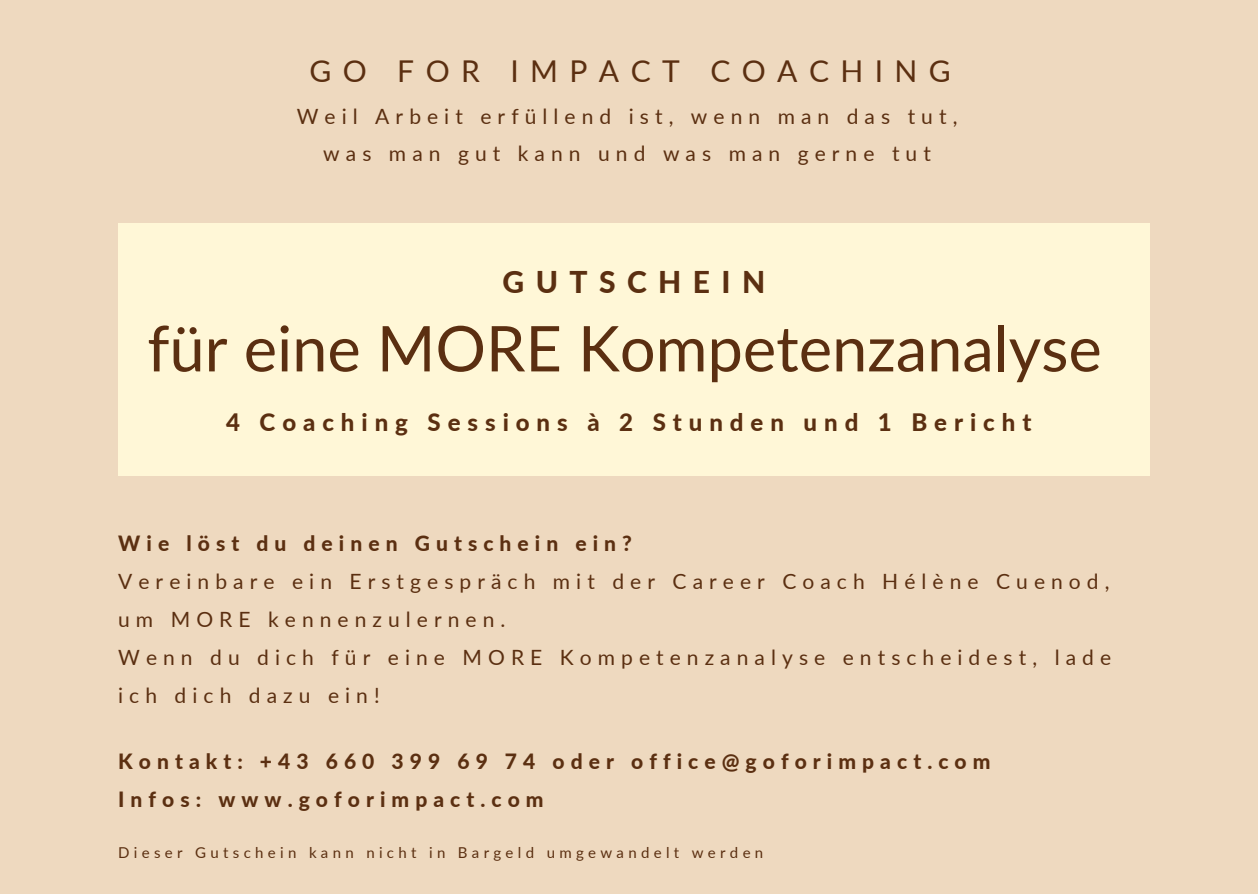
<style>
.page{position:relative;width:1258px;height:894px;background:#fff}
.page>*{position:absolute;margin:0;border:0;box-sizing:border-box;transform-origin:0 0}
.t1{font:63px "Lato";color:#5b2f11}
.t2{font:30px "Lato";letter-spacing:.38em;color:#5b2f11}
.t3{font:800 30px "Lato";letter-spacing:.38em;color:#5b2f11}
.t4{font:800 24px "Lato";letter-spacing:.29em;color:#5b2f11}
.t5{font:21px/38.1px "Lato";letter-spacing:.29em;color:#5b2f11}
.t6{font:800 21px "Lato";letter-spacing:.29em;color:#5b2f11}
.t7{font:15px "Lato";letter-spacing:.29em;color:#5b2f11}
</style>
<div class="page">
<div style="left:0;top:0;width:1258px;height:893px;background:#edd6ba"></div>
<div style="left:118px;top:223px;width:1032px;height:253px;background:#fff7d7"></div>
<p class="t2" style="left:309px;top:52px;width:643px">GO FOR IMPACT COACHING</p>
<p class="t5" style="left:297px;top:97px;width:662px">Weil Arbeit erfüllend ist, wenn man das tut,</p>
<p class="t5" style="left:323px;top:134px;width:609px">was man gut kann und was man gerne tut</p>
<p class="t3" style="left:502px;top:263px;width:264px">GUTSCHEIN</p>
<p class="t1" style="left:147px;top:309px;width:956px">für eine MORE Kompetenzanalyse</p>
<p class="t4" style="left:226px;top:407px;width:807px">4 Coaching Sessions à 2 Stunden und 1 Bericht</p>
<p class="t6" style="left:118px;top:530px;width:515px">Wie löst du deinen Gutschein ein?</p>
<p class="t5" style="left:118px;top:562px;width:993px">Vereinbare ein Erstgespräch mit der Career Coach Hélène Cuenod, um MORE kennenzulernen.</p>
<p class="t5" style="left:118px;top:638px;width:994px">Wenn du dich für eine MORE Kompetenzanalyse entscheidest, lade ich dich dazu ein!</p>
<p class="t6" style="left:118px;top:747px;width:874px">Kontakt: +43 660 399 69 74 oder office@goforimpact.com</p>
<p class="t6" style="left:118px;top:785px;width:427px">Infos: www.goforimpact.com</p>
<p class="t7" style="left:118px;top:842px;width:647px">Dieser Gutschein kann nicht in Bargeld umgewandelt werden</p>
</div>
